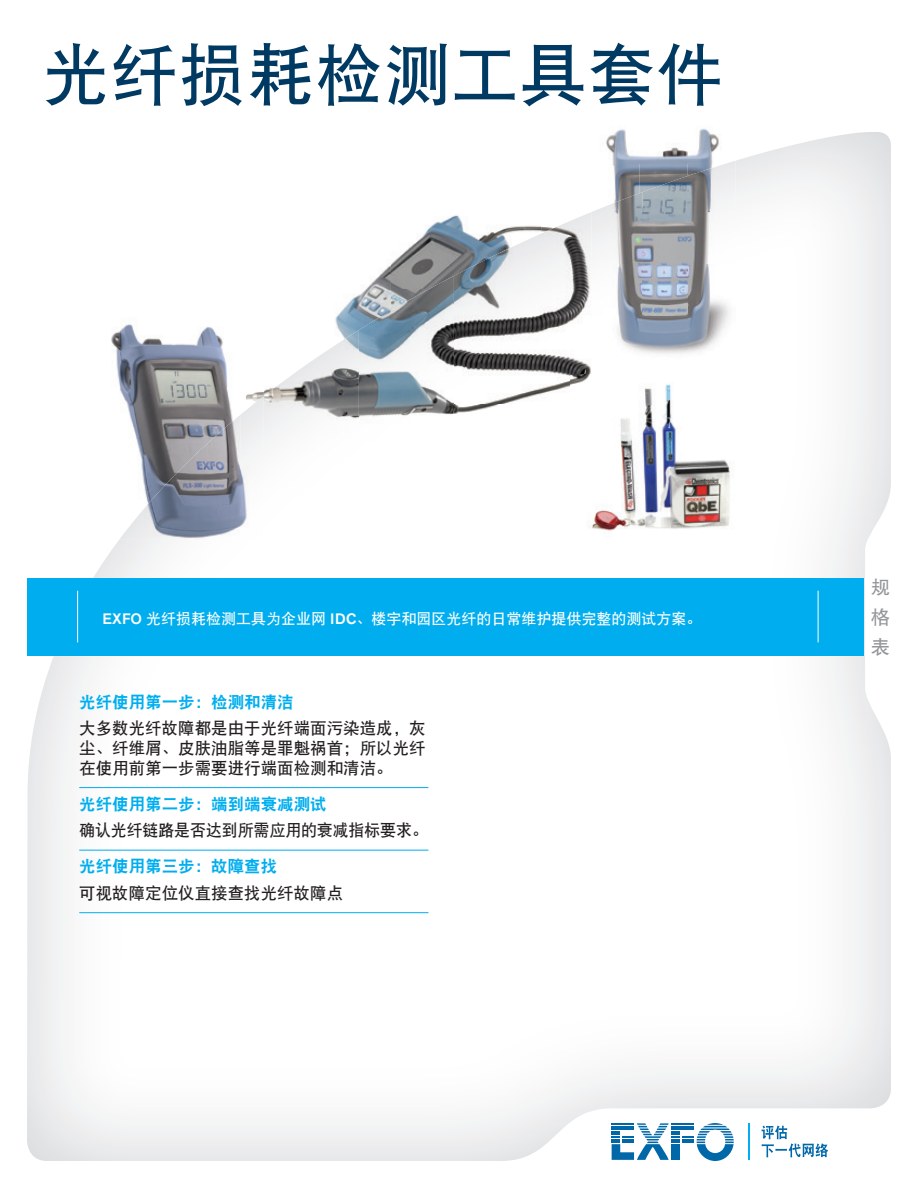
<style>
.page{position:relative;width:918px;height:1188px;background:#fff}
.page>*{position:absolute;margin:0;border:0;box-sizing:border-box;transform-origin:0 0}
.t1{font:67.5px "DF Hei W7";letter-spacing:.01em;color:#003a62}
.t2{font:19.5px/30px "FZHTK GBK1 0";color:#939598;text-align:justify}
.t3{font:16.5px/19.8px "DF Hei W7";color:#231f20;text-align:justify}
.t4{font:16.5px "DF Hei W9";color:#00aeef}
.t5{font:15px "DF Hei W7";color:#fff}
.s1{font-family:"Akzidenz Grotesk BE";font-weight:500}
</style>
<div class="page">
<img style="left:27px;top:656px;width:51px;height:454px">
<svg style="left:612px;top:1123px;width:122px;height:38px"></svg>
<hr style="left:612px;top:1128px;width:22px;height:2px;background:#0068a9">
<hr style="left:748px;top:1123px;width:2px;height:37px;background:#00aeef">
<svg style="left:762px;top:1126px;width:66px;height:31px"></svg>
<div style="left:27px;top:578px;width:837px;height:78px;background:#00aeef"></div>
<hr style="left:79px;top:787px;width:349px;height:1px;background:#00aeef">
<hr style="left:79px;top:850px;width:349px;height:1px;background:#00aeef">
<hr style="left:79px;top:912px;width:349px;height:1px;background:#00aeef">
<hr style="left:818px;top:591px;width:1px;height:51px;background:#fff">
<hr style="left:77px;top:591px;width:1px;height:51px;background:#fff">
<img style="left:335px;top:265px;width:56px;height:65px">
<img style="left:391px;top:216px;width:62px;height:60px">
<img style="left:453px;top:212px;width:139px;height:192px">
<img style="left:358px;top:276px;width:96px;height:142px">
<img style="left:311px;top:330px;width:48px;height:90px">
<img style="left:264px;top:362px;width:47px;height:84px">
<img style="left:453px;top:404px;width:46px;height:14px">
<img style="left:586px;top:384px;width:147px;height:153px">
<img style="left:570px;top:374px;width:26px;height:78px">
<img style="left:111px;top:324px;width:121px;height:91px">
<img style="left:119px;top:415px;width:139px;height:125px">
<img style="left:246px;top:391px;width:18px;height:5px">
<img style="left:240px;top:396px;width:24px;height:56px">
<img style="left:606px;top:128px;width:130px;height:36px">
<img style="left:612px;top:164px;width:27px;height:28px">
<img style="left:639px;top:164px;width:48px;height:28px">
<img style="left:687px;top:164px;width:2px;height:12px">
<img style="left:596px;top:192px;width:46px;height:160px">
<img style="left:642px;top:176px;width:47px;height:180px">
<img style="left:689px;top:161px;width:47px;height:195px">
<h1 class="t1" style="left:43px;top:41px;width:683px">光纤损耗检测工具套件</h1>
<p class="t5" style="left:102px;top:611px;width:601px"><span class="s1">EXFO</span> 光纤损耗检测工具为企业网 <span class="s1">IDC</span>、楼宇和园区光纤的日常维护提供完整的测试方案。</p>
<p class="t4" style="left:79px;top:694px;width:216px">光纤使用第一步：检测和清洁</p>
<p class="t3" style="left:79px;top:718px;width:348px">大多数光纤故障都是由于光纤端面污染造成，灰尘、纤维屑、皮肤油脂等是罪魁祸首；所以光纤在使用前第一步需要进行端面检测和清洁。</p>
<p class="t4" style="left:79px;top:796px;width:249px">光纤使用第二步：端到端衰减测试</p>
<p class="t3" style="left:79px;top:821px;width:350px">确认光纤链路是否达到所需应用的衰减指标要求。</p>
<p class="t4" style="left:79px;top:858px;width:200px">光纤使用第三步：故障查找</p>
<p class="t3" style="left:79px;top:883px;width:266px">可视故障定位仪直接查找光纤故障点</p>
<p class="t2" style="left:871px;top:573px;width:21px">规格表</p>
</div>
